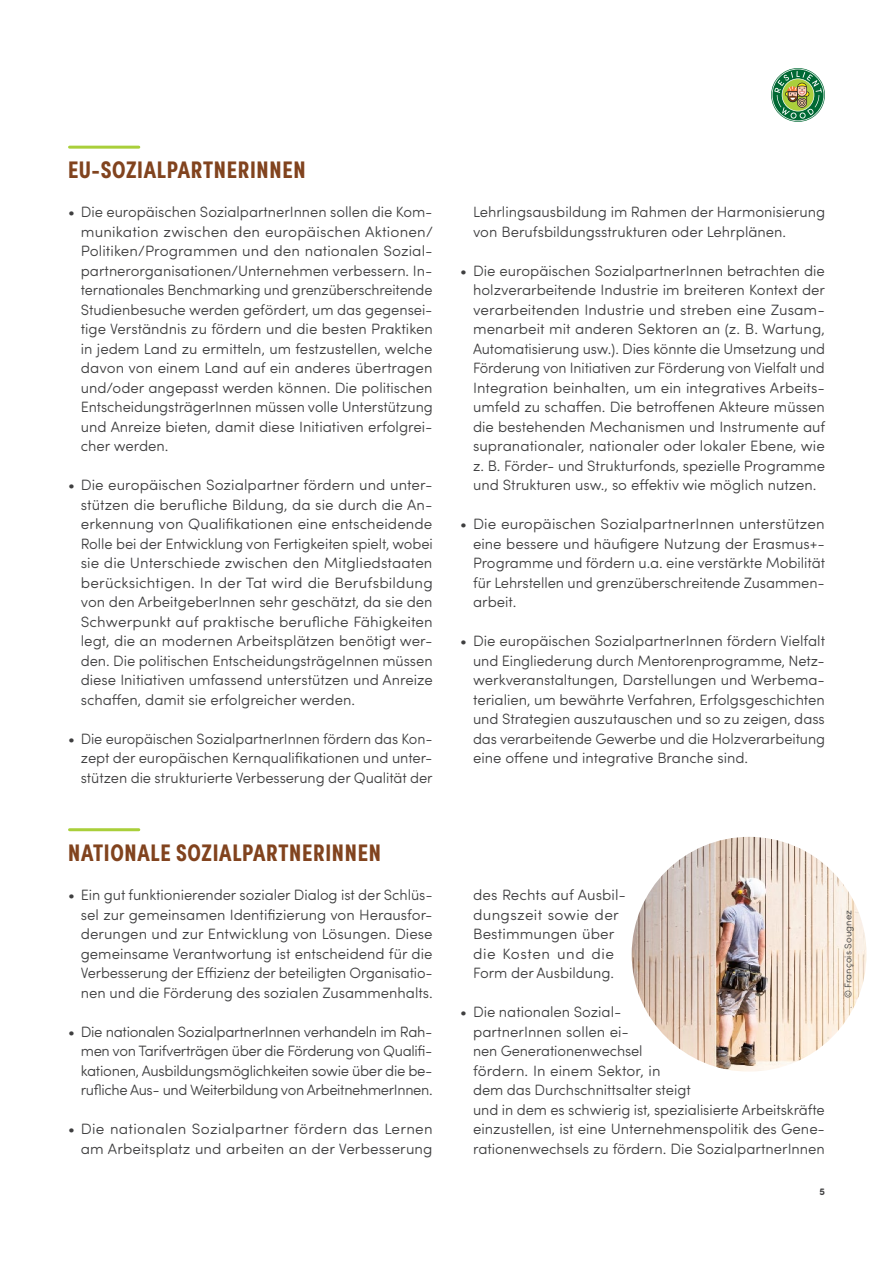
<style>
.page{position:relative;width:893px;height:1263px;background:#fff}
.page>*{position:absolute;margin:0;border:0;box-sizing:border-box;transform-origin:0 0}
.t1{font:700 24px "Sofia Pro Condensed";letter-spacing:.03em;color:#81431e}
.t2{font:300 15px/19.5px "Sofia Pro Soft";color:#3e3e3f;text-align:justify}
.t3{font:300 9.75px "Sofia Pro Soft";letter-spacing:.005em;color:#3e3e3f}
.t4{font:700 9.75px "Sofia Pro Soft";color:#3e3e3f}
</style>
<div class="page">
<svg style="left:771px;top:68px;width:54px;height:54px"></svg>
<hr style="left:70px;top:146px;width:69px;height:3px;background:#a9cf3a">
<hr style="left:70px;top:828px;width:69px;height:3px;background:#a9cf3a">
<img style="left:632px;top:837px;width:234px;height:234px;border-radius:117px">
<h1 class="t1" style="left:68px;top:152px;width:239px">EU-SOZIALPARTNERINNEN</h1>
<p class="t2" style="left:81px;top:202px;width:354px;text-indent:-13px">• Die europäischen SozialpartnerInnen sollen die Kom&shy;munikation zwischen den europäischen Aktionen/ Politiken/Programmen und den nationalen Sozial&shy;partnerorganisationen/Unternehmen verbessern. In&shy;ternationales Benchmarking und grenzüberschreitende Studienbesuche werden gefördert, um das gegensei&shy;tige Verständnis zu fördern und die besten Praktiken in jedem Land zu ermitteln, um festzustellen, welche davon von einem Land auf ein anderes übertragen und/oder angepasst werden können. Die politischen EntscheidungsträgerInnen müssen volle Unterstützung und Anreize bieten, damit diese Initiativen erfolgrei&shy;cher werden.</p>
<p class="t2" style="left:81px;top:475px;width:354px;text-indent:-13px">• Die europäischen Sozialpartner fördern und unter&shy;stützen die berufliche Bildung, da sie durch die An&shy;erkennung von Qualifikationen eine entscheidende Rolle bei der Entwicklung von Fertigkeiten spielt, wobei sie die Unterschiede zwischen den Mitgliedstaaten berücksichtigen. In der Tat wird die Berufsbildung von den ArbeitgeberInnen sehr geschätzt, da sie den Schwerpunkt auf praktische berufliche Fähigkeiten legt, die an modernen Arbeitsplätzen benötigt wer&shy;den. Die politischen EntscheidungsträgeInnen müssen diese Initiativen umfassend unterstützen und Anreize schaffen, damit sie erfolgreicher werden.</p>
<p class="t2" style="left:81px;top:728px;width:353px;text-indent:-13px">• Die europäischen SozialpartnerInnen fördern das Kon&shy;zept der europäischen Kernqualifikationen und unter&shy;stützen die strukturierte Verbesserung der Qualität der</p>
<h1 class="t1" style="left:68px;top:834px;width:314px">NATIONALE SOZIALPARTNERINNEN</h1>
<p class="t2" style="left:81px;top:884px;width:354px;text-indent:-13px">• Ein gut funktionierender sozialer Dialog ist der Schlüs&shy;sel zur gemeinsamen Identifizierung von Herausfor&shy;derungen und zur Entwicklung von Lösungen. Diese gemeinsame Verantwortung ist entscheidend für die Verbesserung der Effizienz der beteiligten Organisatio&shy;nen und die Förderung des sozialen Zusammenhalts.</p>
<p class="t2" style="left:81px;top:1021px;width:353px;text-indent:-13px">• Die nationalen SozialpartnerInnen verhandeln im Rah&shy;men von Tarifverträgen über die Förderung von Qualifi&shy;kationen, Ausbildungsmöglichkeiten sowie über die be&shy;rufliche Aus- und Weiterbildung von ArbeitnehmerInnen.</p>
<p class="t2" style="left:68px;top:1118px;width:366px;text-align:right">• Die nationalen Sozialpartner fördern das Lernen am Arbeitsplatz und arbeiten an der Verbesserung</p>
<p class="t2" style="left:473px;top:202px;width:354px">Lehrlingsausbildung im Rahmen der Harmonisierung von Berufsbildungsstrukturen oder Lehrplänen.</p>
<p class="t2" style="left:473px;top:260px;width:354px;text-indent:-13px">• Die europäischen SozialpartnerInnen betrachten die holzverarbeitende Industrie im breiteren Kontext der verarbeitenden Industrie und streben eine Zusam&shy;menarbeit mit anderen Sektoren an (z. B. Wartung, Automatisierung usw.). Dies könnte die Umsetzung und Förderung von Initiativen zur Förderung von Vielfalt und Integration beinhalten, um ein integratives Arbeits&shy;umfeld zu schaffen. Die betroffenen Akteure müssen die bestehenden Mechanismen und Instrumente auf supranationaler, nationaler oder lokaler Ebene, wie z. B. Förder- und Strukturfonds, spezielle Programme und Strukturen usw., so effektiv wie möglich nutzen.</p>
<p class="t2" style="left:473px;top:514px;width:354px;text-indent:-13px">• Die europäischen SozialpartnerInnen unterstützen eine bessere und häufigere Nutzung der Erasmus+- Programme und fördern u.a. eine verstärkte Mobilität für Lehrstellen und grenzüberschreitende Zusammen&shy;arbeit.</p>
<p class="t2" style="left:473px;top:631px;width:354px;text-indent:-13px">• Die europäischen SozialpartnerInnen fördern Vielfalt und Eingliederung durch Mentorenprogramme, Netz&shy;werkveranstaltungen, Darstellungen und Werbema&shy;terialien, um bewährte Verfahren, Erfolgsgeschichten und Strategien auszutauschen und so zu zeigen, dass das verarbeitende Gewerbe und die Holzverarbeitung eine offene und integrative Branche sind.</p>
<p class="t2" style="left:473px;top:884px;width:155px;text-align:left">des Rechts auf Ausbil&shy;dungszeit sowie der<br>Bestimmungen über die Kosten und die<br>Form der Ausbildung.</p>
<p class="t2" style="left:473px;top:1001px;width:353px;text-align:left;text-indent:-13px">• Die nationalen Sozial-<br>partnerInnen sollen ei-<br>nen Generationenwechsel<br>fördern. In einem Sektor, in<br>dem das Durchschnittsalter steigt<br>und in dem es schwierig ist, spezialisierte Arbeitskräfte einzustellen, ist eine Unternehmenspolitik des Gene&shy;rationenwechsels zu fördern. Die SozialpartnerInnen</p>
<p class="t4" style="left:819px;top:1184px;width:7px">5</p>
<p class="t3" style="left:842px;top:998px;width:90px;rotate:-90deg">© François Sougnez</p>
</div>
